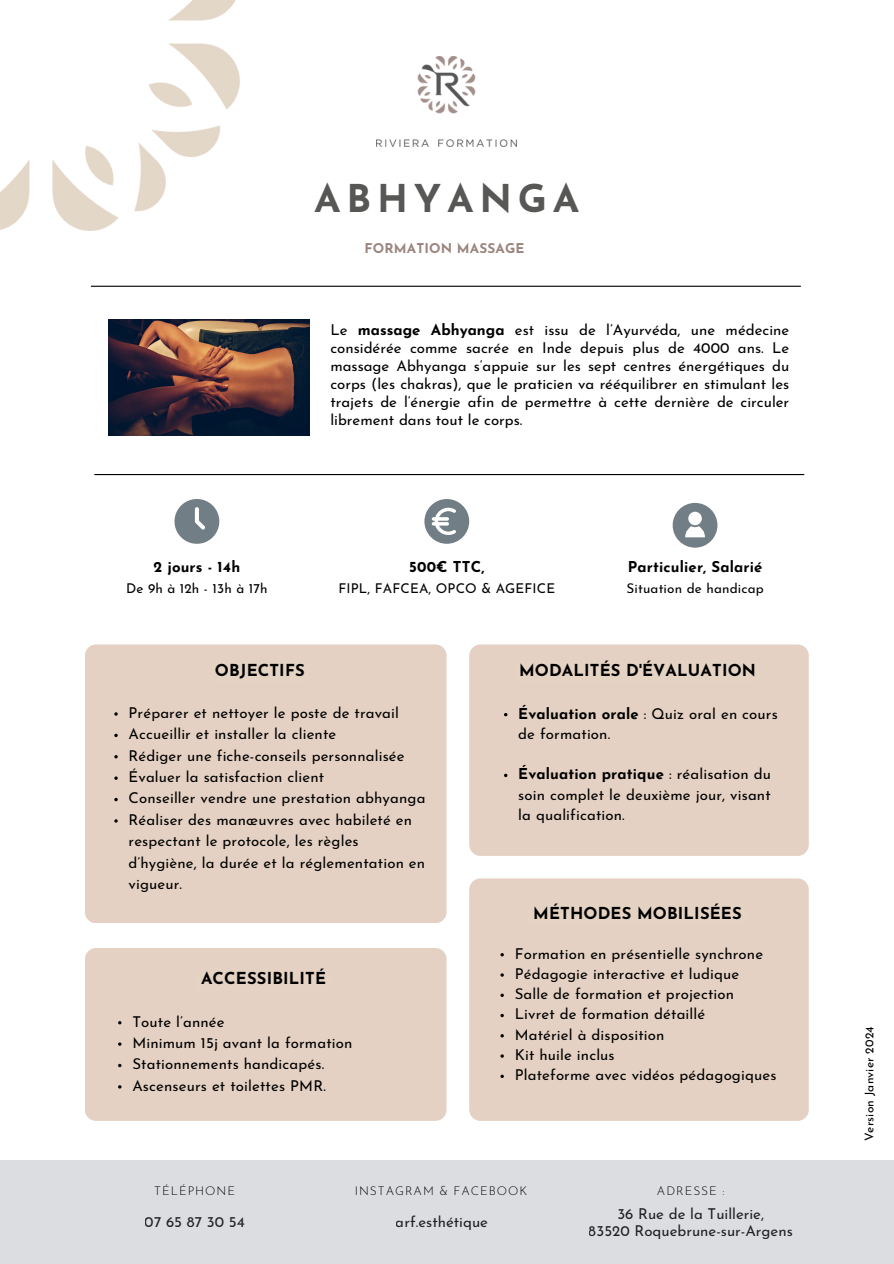
<style>
.page{position:relative;width:894px;height:1264px;background:#fff}
.page>*{position:absolute;margin:0;border:0;box-sizing:border-box;transform-origin:0 0}
.t1{font:700 38.25px "Josefin Sans";letter-spacing:.15em;color:#575756}
.t2{font:700 16.5px "Josefin Sans";letter-spacing:.01em;color:#000}
.t3{font:15px/18px "Josefin Sans";letter-spacing:.01em;color:#000;text-align:justify}
.t4{font:700 15px "Josefin Sans";letter-spacing:.01em;color:#000}
.t5{font:13.5px "Josefin Sans";letter-spacing:.01em;color:#000}
.t6{font:700 13.5px "Josefin Sans";letter-spacing:.01em;color:#9c847e}
.t7{font:300 12px "Josefin Sans";letter-spacing:.08em;color:#000}
.t8{font:12px "Josefin Sans";letter-spacing:.01em;color:#000}
.s1{font-weight:700}
</style>
<div class="page">
<img style="left:0;top:0;width:240px;height:231px">
<img style="left:377px;top:56px;width:139px;height:90px">
<hr style="left:94px;top:474px;width:710px;height:1px;background:#000">
<hr style="left:91px;top:286px;width:709px;height:1px;background:#000">
<div style="left:85px;top:644px;width:361px;height:279px;background:#e4d1c3;border-radius:11px"></div>
<div style="left:469px;top:644px;width:339px;height:211px;background:#e4d1c3;border-radius:11px"></div>
<div style="left:469px;top:878px;width:339px;height:242px;background:#e4d1c3;border-radius:11px"></div>
<div style="left:85px;top:948px;width:361px;height:172px;background:#e4d1c3;border-radius:11px"></div>
<svg style="left:424px;top:499px;width:45px;height:45px"></svg>
<svg style="left:174px;top:499px;width:45px;height:45px"></svg>
<svg style="left:672px;top:503px;width:45px;height:44px"></svg>
<svg style="left:114px;top:712px;width:4px;height:3px"></svg>
<svg style="left:114px;top:733px;width:4px;height:4px"></svg>
<svg style="left:114px;top:755px;width:4px;height:3px"></svg>
<svg style="left:114px;top:797px;width:4px;height:4px"></svg>
<svg style="left:114px;top:819px;width:4px;height:3px"></svg>
<div style="left:0;top:1160px;width:893px;height:103px;background:#dcdde1"></div>
<img style="left:108px;top:319px;width:201px;height:116px">
<p class="t1" style="left:314px;top:183px;width:267px">ABHYANGA</p>
<h1 class="t6" style="left:364px;top:243px;width:161px">FORMATION MASSAGE</h1>
<h4 class="t3" style="left:330px;top:322px;width:460px">Le <span class="s1">massage Abhyanga</span> est issu de l’Ayurvéda, une médecine considérée comme sacrée en Inde depuis plus de 4000 ans. Le massage Abhyanga s’appuie sur les sept centres énergétiques du corps (les chakras), que le praticien va rééquilibrer en stimulant les trajets de l’énergie afin de permettre à cette dernière de circuler librement dans tout le corps.</h4>
<p class="t4" style="left:153px;top:561px;width:88px">2 jours - 14h</p>
<p class="t5" style="left:126px;top:582px;width:143px">De 9h à 12h - 13h à 17h</p>
<p class="t2" style="left:215px;top:663px;width:91px">OBJECTIFS</p>
<p class="t4" style="left:409px;top:561px;width:77px">500€ TTC,</p>
<p class="t5" style="left:338px;top:582px;width:218px">FIPL, FAFCEA, OPCO &amp; AGEFICE</p>
<h2 class="t4" style="left:627px;top:561px;width:136px">Particulier, Salarié</h2>
<h2 class="t5" style="left:626px;top:582px;width:139px">Situation de handicap</h2>
<p class="t2" style="left:519px;top:663px;width:238px">MODALITÉS D'ÉVALUATION</p>
<p class="t3" style="left:128px;top:705px;width:272px">Préparer et nettoyer le poste de travail</p>
<h3 class="t3" style="left:128px;top:726px;width:209px">Accueillir et installer la cliente</h3>
<p class="t3" style="left:128px;top:748px;width:277px">Rédiger une fiche-conseils personnalisée</p>
<h6 class="t3" style="left:128px;top:769px;width:197px">Évaluer la satisfaction client</h6>
<p class="t3" style="left:128px;top:790px;width:298px">Conseiller vendre une prestation abhyanga</p>
<h5 class="t3" style="left:128px;top:810px;width:298px;line-height:21.3px;text-align:left">Réaliser des manœuvres avec habileté en respectant le protocole, les règles d’hygiène, la durée et la réglementation en vigueur.</h5>
<p class="t2" style="left:201px;top:972px;width:126px">ACCESSIBILITÉ</p>
<p class="t3" style="left:132px;top:1013px;width:94px">Toute l’année</p>
<p class="t3" style="left:132px;top:1035px;width:221px">Minimum 15j avant la formation</p>
<p class="t3" style="left:132px;top:1056px;width:193px">Stationnements handicapés.</p>
<p class="t3" style="left:132px;top:1078px;width:195px">Ascenseurs et toilettes PMR.</p>
<h3 class="t3" style="left:518px;top:704px;width:261px;line-height:20.2px"><span class="s1">Évaluation orale</span> : Quiz oral en cours de formation.</h3>
<h2 class="t3" style="left:518px;top:765px;width:254px;line-height:20.2px"><span class="s1">Évaluation pratique</span> : réalisation du soin complet le deuxième jour, visant la qualification.</h2>
<h2 class="t2" style="left:533px;top:906px;width:210px">MÉTHODES MOBILISÉES</h2>
<p class="t3" style="left:514px;top:945px;width:250px">Formation en présentielle synchrone</p>
<p class="t3" style="left:514px;top:966px;width:226px">Pédagogie interactive et ludique</p>
<p class="t3" style="left:514px;top:986px;width:221px">Salle de formation et projection</p>
<p class="t3" style="left:514px;top:1006px;width:192px">Livret de formation détaillé</p>
<p class="t3" style="left:514px;top:1026px;width:151px">Matériel à disposition</p>
<p class="t3" style="left:514px;top:1047px;width:101px">Kit huile inclus</p>
<h2 class="t3" style="left:514px;top:1067px;width:263px">Plateforme avec vidéos pédagogiques</h2>
<p class="t7" style="left:154px;top:1185px;width:82px">TÉLÉPHONE</p>
<p class="t7" style="left:354px;top:1185px;width:174px">INSTAGRAM &amp; FACEBOOK</p>
<p class="t7" style="left:656px;top:1185px;width:69px">ADRESSE :</p>
<p class="t3" style="left:145px;top:1213px;width:101px">07 65 87 30 54</p>
<p class="t3" style="left:395px;top:1213px;width:94px">arf.esthétique</p>
<p class="t3" style="left:588px;top:1206px;width:205px;line-height:16.8px;text-align:center">36 Rue de la Tuillerie,<br>83520 Roquebrune-sur-Argens</p>
<p class="t8" style="left:864px;top:1141px;width:117px;rotate:-90deg">Version Janvier 2024</p>
</div>
